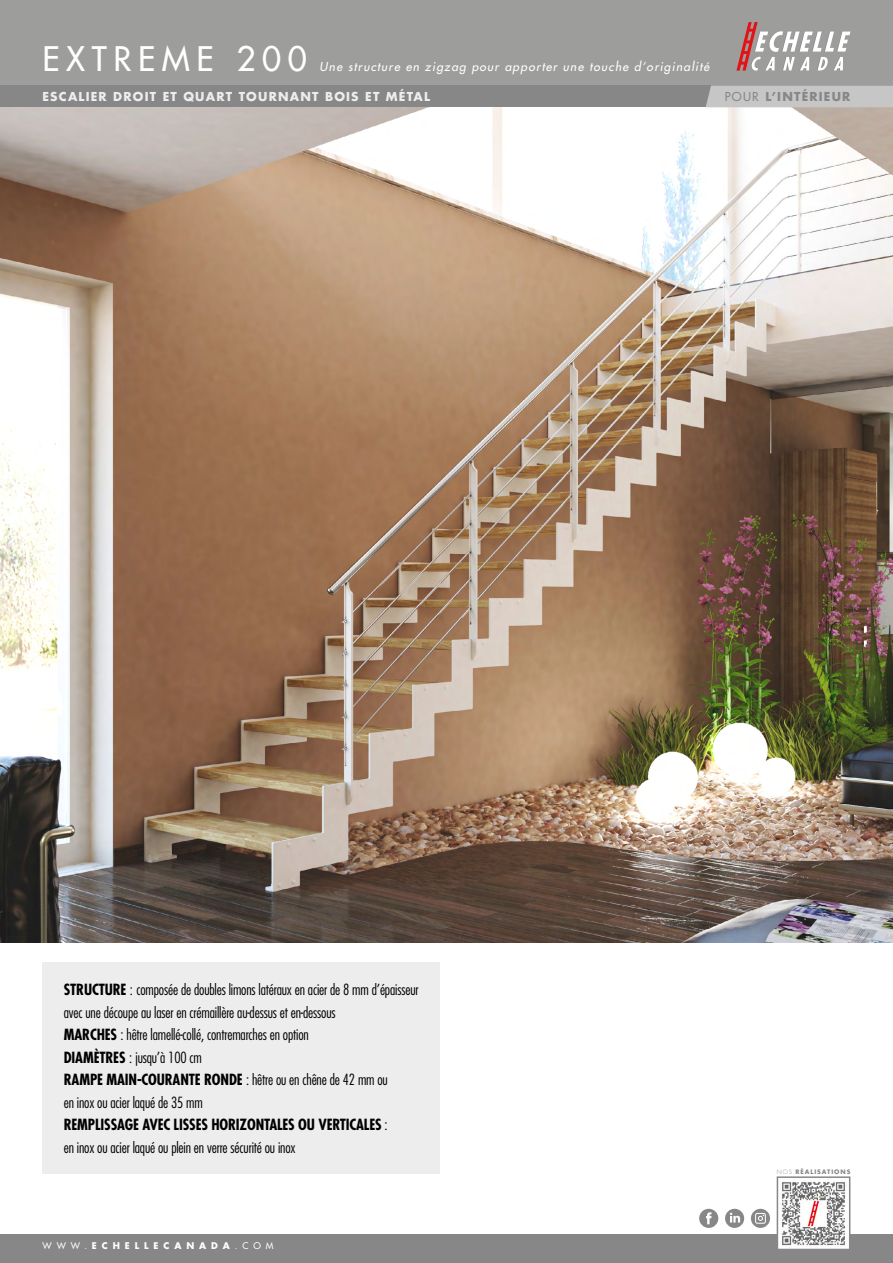
<style>
.page{position:relative;width:893px;height:1263px;background:#fff}
.page>*{position:absolute;margin:0;border:0;box-sizing:border-box;transform-origin:0 0}
.t1{font:500 33px "Futura Std";letter-spacing:.2em;color:#fff}
.t2{font:300 condensed 15px/22.5px "Futura Std";letter-spacing:-.01em;color:#000}
.t3{font:italic 500 12px "Futura Std";letter-spacing:.1em;color:#fff}
.t4{font:700 12px "Futura Std";letter-spacing:.1em;color:#ededed}
.t5{font:700 12px "Futura Std";letter-spacing:.1em;color:#878787}
.t6{font:700 9px "Futura Std";letter-spacing:.55em;color:#fff}
.t7{font:700 6px "Futura Std";letter-spacing:.16em;color:#878787}
.s1{font-weight:500}
.s2{font-weight:700}
.s3{font-weight:300}
</style>
<div class="page">
<img style="left:0;top:107px;width:893px;height:835px">
<div style="left:43px;top:962px;width:397px;height:212px;background:#ededed"></div>
<div style="left:0;top:0;width:893px;height:86px;background:#9d9d9c"></div>
<div style="left:0;top:86px;width:893px;height:21px;background:#878787"></div>
<div style="left:0;top:1235px;width:893px;height:28px;background:#878787"></div>
<div style="left:706px;top:86px;width:187px;height:21px;background:#c6c6c6"></div>
<svg style="left:699px;top:1209px;width:19px;height:19px"></svg>
<svg style="left:751px;top:1209px;width:19px;height:19px"></svg>
<svg style="left:725px;top:1209px;width:19px;height:19px"></svg>
<svg style="left:736px;top:22px;width:114px;height:49px"></svg>
<img style="left:780px;top:1182px;width:67px;height:65px">
<div style="left:777px;top:1176px;width:73px;height:74px;border:2px solid #878787"></div>
<h1 class="t1" style="left:43px;top:38px;width:266px">EXTREME 200</h1>
<p class="t3" style="left:320px;top:59px;width:391px">Une structure en zigzag pour apporter une touche d’originalité</p>
<p class="t4" style="left:43px;top:88px;width:389px">ESCALIER DROIT ET QUART TOURNANT BOIS ET MÉTAL</p>
<p class="t5" style="left:725px;top:88px;width:127px"><span class="s1">POUR</span> L’INTÉRIEUR</p>
<p class="t2" style="left:64px;top:978px;width:356px"><span class="s2">STRUCTURE</span> : composée de doubles limons latéraux en acier de 8 mm d’épaisseur avec une découpe au laser en crémaillère au-dessus et en-dessous<br><span class="s2">MARCHES</span> : hêtre lamellé-collé, contremarches en option<br><span class="s2">DIAMÈTRES</span> : jusqu’à 100 cm<br><span class="s2">RAMPE MAIN-COURANTE RONDE</span> : hêtre ou en chêne de 42 mm ou<br>en inox ou acier laqué de 35 mm<br><span class="s2">REMPLISSAGE AVEC LISSES HORIZONTALES OU VERTICALES</span> :<br>en inox ou acier laqué ou plein en verre sécurité ou inox</p>
<p class="t6" style="left:43px;top:1240px;width:232px"><span class="s1">WWW.</span>ECHELLECANADA<span class="s1">.COM</span></p>
<p class="t7" style="left:777px;top:1168px;width:75px"><span class="s3">NOS</span> RÉALISATIONS</p>
</div>
